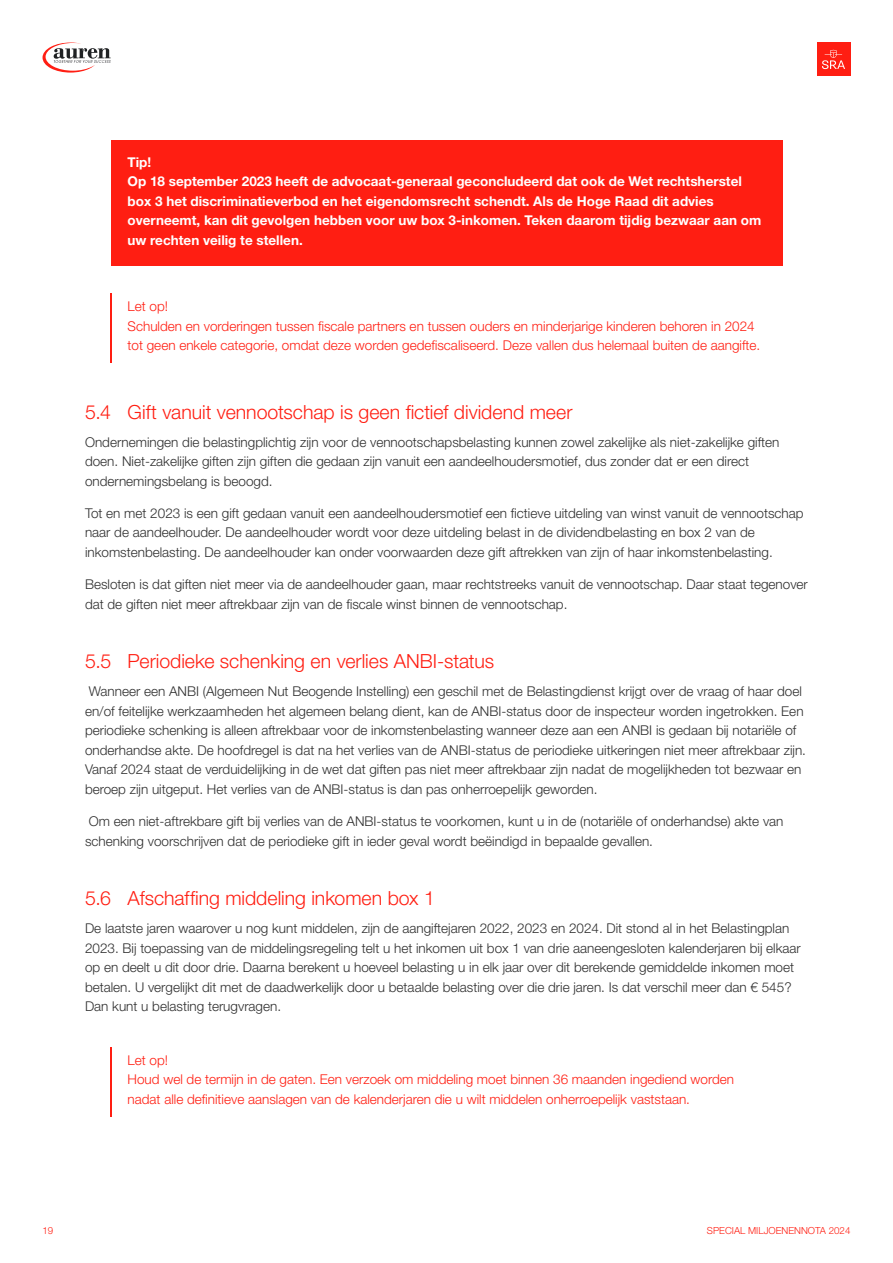
<style>
.page{position:relative;width:893px;height:1263px;background:#fff}
.page>*{position:absolute;margin:0;border:0;box-sizing:border-box;transform-origin:0 0}
.t1{font:300 19.5px "Helvetica Neue LT Std";color:#ff1e12}
.t2{font:300 13.5px/19.5px "Helvetica Neue LT Std";color:#2f2f2f}
.t3{font:300 13.5px/19.5px "Helvetica Neue LT Std";color:#ff1e12}
.t4{font:700 13.5px/19.5px "Helvetica Neue LT Std";color:#fff}
.t5{font:300 9.75px "Helvetica Neue LT Std";color:#ff1e12}
</style>
<div class="page">
<div style="left:817px;top:43px;width:33px;height:33px;background:#ff1e12"></div>
<svg style="left:822px;top:50px;width:23px;height:19px"></svg>
<svg style="left:43px;top:43px;width:68px;height:30px"></svg>
<div style="left:111px;top:140px;width:671px;height:126px;background:#ff1e12"></div>
<hr style="left:111px;top:293px;width:1px;height:70px;background:#ff1e12">
<hr style="left:111px;top:1047px;width:1px;height:69px;background:#ff1e12">
<p class="t4" style="left:128px;top:152px;width:635px">Tip!<br>Op 18 september 2023 heeft de advocaat-generaal geconcludeerd dat ook de Wet rechtsherstel box 3 het discriminatieverbod en het eigendomsrecht schendt. Als de Hoge Raad dit advies overneemt, kan dit gevolgen hebben voor uw box 3-inkomen. Teken daarom tijdig bezwaar aan om uw rechten veilig te stellen.</p>
<p class="t3" style="left:128px;top:296px;width:634px">Let op!<br>Schulden en vorderingen tussen fiscale partners en tussen ouders en minderjarige kinderen behoren in 2024 tot geen enkele categorie, omdat deze worden gedefiscaliseerd. Deze vallen dus helemaal buiten de aangifte.</p>
<h1 class="t1" style="left:85px;top:400px;width:489px">5.4 Gift vanuit vennootschap is geen fictief dividend meer</h1>
<p class="t2" style="left:85px;top:432px;width:696px">Ondernemingen die belastingplichtig zijn voor de vennootschapsbelasting kunnen zowel zakelijke als niet-zakelijke giften doen. Niet-zakelijke giften zijn giften die gedaan zijn vanuit een aandeelhoudersmotief, dus zonder dat er een direct ondernemingsbelang is beoogd.</p>
<p class="t2" style="left:85px;top:503px;width:720px">Tot en met 2023 is een gift gedaan vanuit een aandeelhoudersmotief een fictieve uitdeling van winst vanuit de vennootschap naar de aandeelhouder. De aandeelhouder wordt voor deze uitdeling belast in de dividendbelasting en box 2 van de inkomstenbelasting. De aandeelhouder kan onder voorwaarden deze gift aftrekken van zijn of haar inkomstenbelasting.</p>
<p class="t2" style="left:85px;top:574px;width:724px">Besloten is dat giften niet meer via de aandeelhouder gaan, maar rechtstreeks vanuit de vennootschap. Daar staat tegenover dat de giften niet meer aftrekbaar zijn van de fiscale winst binnen de vennootschap.</p>
<h1 class="t1" style="left:85px;top:649px;width:411px">5.5 Periodieke schenking en verlies ANBI-status</h1>
<p class="t2" style="left:85px;top:681px;width:722px">Wanneer een ANBI (Algemeen Nut Beogende Instelling) een geschil met de Belastingdienst krijgt over de vraag of haar doel en/of feitelijke werkzaamheden het algemeen belang dient, kan de ANBI-status door de inspecteur worden ingetrokken. Een periodieke schenking is alleen aftrekbaar voor de inkomstenbelasting wanneer deze aan een ANBI is gedaan bij notariële of onderhandse akte. De hoofdregel is dat na het verlies van de ANBI-status de periodieke uitkeringen niet meer aftrekbaar zijn.<br>Vanaf 2024 staat de verduidelijking in de wet dat giften pas niet meer aftrekbaar zijn nadat de mogelijkheden tot bezwaar en beroep zijn uitgeput. Het verlies van de ANBI-status is dan pas onherroepelijk geworden.</p>
<p class="t2" style="left:85px;top:811px;width:700px">Om een niet-aftrekbare gift bij verlies van de ANBI-status te voorkomen, kunt u in de (notariële of onderhandse) akte van schenking voorschrijven dat de periodieke gift in ieder geval wordt beëindigd in bepaalde gevallen.</p>
<h1 class="t1" style="left:85px;top:886px;width:351px">5.6 Afschaffing middeling inkomen box 1</h1>
<p class="t2" style="left:85px;top:918px;width:717px">De laatste jaren waarover u nog kunt middelen, zijn de aangiftejaren 2022, 2023 en 2024. Dit stond al in het Belastingplan 2023. Bij toepassing van de middelingsregeling telt u het inkomen uit box 1 van drie aaneengesloten kalenderjaren bij elkaar op en deelt u dit door drie. Daarna berekent u hoeveel belasting u in elk jaar over dit berekende gemiddelde inkomen moet betalen. U vergelijkt dit met de daadwerkelijk door u betaalde belasting over die drie jaren. Is dat verschil meer dan € 545?<br>Dan kunt u belasting terugvragen.</p>
<p class="t3" style="left:128px;top:1050px;width:608px">Let op!<br>Houd wel de termijn in de gaten. Een verzoek om middeling moet binnen 36 maanden ingediend worden nadat alle definitieve aanslagen van de kalenderjaren die u wilt middelen onherroepelijk vaststaan.</p>
<p class="t5" style="left:43px;top:1224px;width:12px">19</p>
<p class="t5" style="left:707px;top:1224px;width:145px">SPECIAL MILJOENENNOTA 2024</p>
</div>
